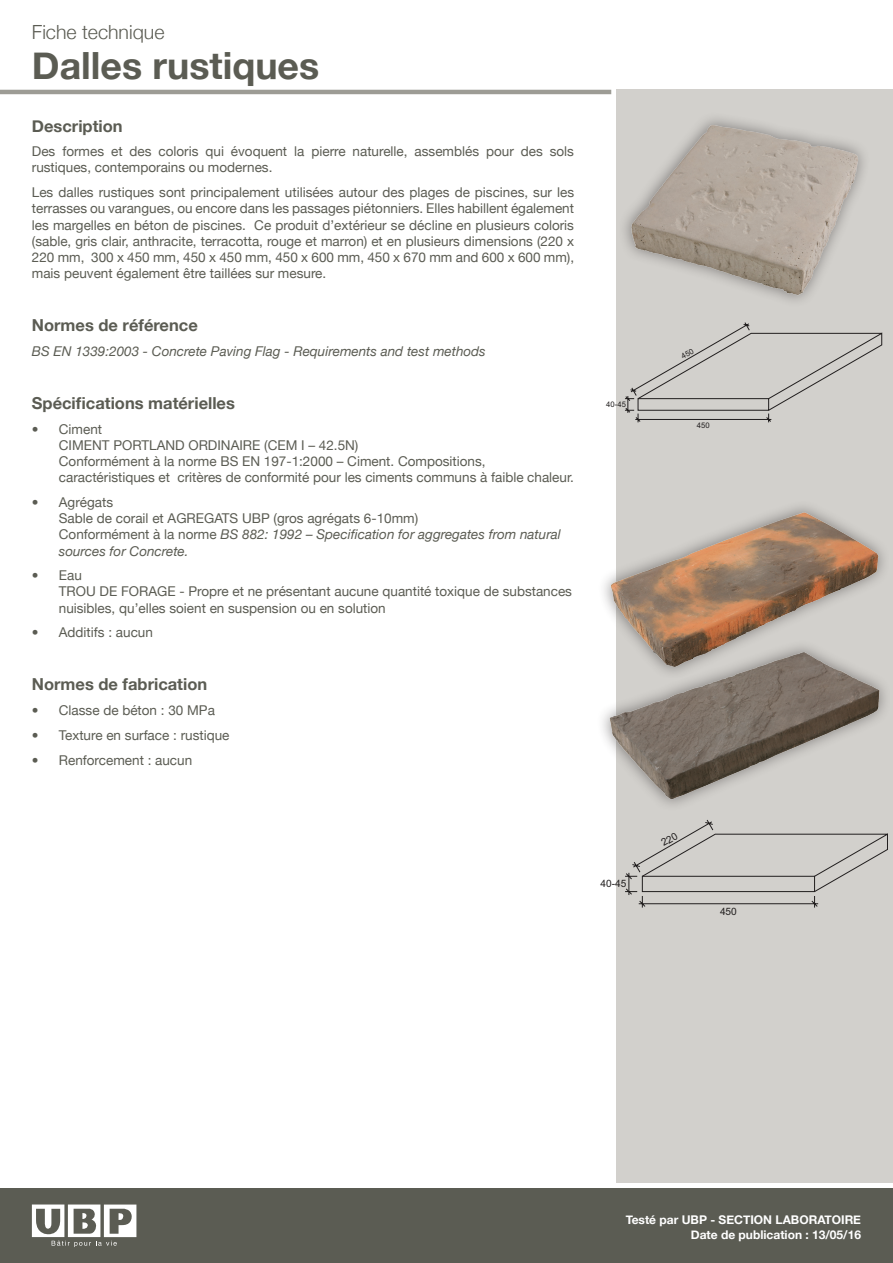
<style>
.page{position:relative;width:893px;height:1263px;background:#fff}
.page>*{position:absolute;margin:0;border:0;box-sizing:border-box;transform-origin:0 0}
.t1{font:700 37.5px "Helvetica Neue";color:#5b5c53}
.t2{font:300 19.5px "Helvetica Neue";color:#5b5c53}
.t3{font:700 16.5px "Helvetica Neue";color:#5b5c53}
.t4{font:13.5px/16.2px "Helvetica Neue";color:#5b5c53}
.t5{font:italic 13.5px "Helvetica Neue";color:#5b5c53}
.t6{font:700 12px/14.4px "Helvetica Neue";color:#fff;text-align:right}
.t7{font:10.2px "Arial";color:#211e1e}
.t8{font:7.65px "Arial";color:#211e1e}
.s1{font-style:italic}
</style>
<div class="page">
<div style="left:0;top:1188px;width:893px;height:75px;background:#5b5c53"></div>
<div style="left:617px;top:90px;width:276px;height:1093px;background:#d2d0cc"></div>
<hr style="left:0;top:90px;width:611px;height:4px;background:#9d9c95">
<svg style="left:32px;top:1204px;width:104px;height:43px"></svg>
<div style="left:616px;top:110px;width:253px;height:196px;background:#d2d0cc"></div>
<img style="left:624px;top:123px;width:240px;height:174px">
<div style="left:596px;top:497px;width:293px;height:181px;background:#231f20;opacity:.5"></div>
<img style="left:607px;top:498px;width:274px;height:136px">
<div style="left:594px;top:637px;width:296px;height:173px;background:#231f20;opacity:.5"></div>
<img style="left:607px;top:634px;width:274px;height:183px">
<svg style="left:625px;top:322px;width:257px;height:100px"></svg>
<svg style="left:625px;top:820px;width:263px;height:88px"></svg>
<h2 class="t2" style="left:32px;top:20px;width:134px">Fiche technique</h2>
<h1 class="t1" style="left:32px;top:43px;width:289px">Dalles rustiques</h1>
<p class="t3" style="left:32px;top:115px;width:92px">Description</p>
<p class="t4" style="left:32px;top:143px;width:544px">Des formes et des coloris qui évoquent la pierre naturelle, assemblés pour des sols rustiques, contemporains ou modernes.</p>
<p class="t4" style="left:32px;top:184px;width:544px;text-align:justify">Les dalles rustiques sont principalement utilisées autour des plages de piscines, sur les terrasses ou varangues, ou encore dans les passages piétonniers. Elles habillent également les margelles en béton de piscines. Ce produit d’extérieur se décline en plusieurs coloris (sable, gris clair, anthracite, terracotta, rouge et marron) et en plusieurs dimensions (220 x 220 mm, 300 x 450 mm, 450 x 450 mm, 450 x 600 mm, 450 x 670 mm and 600 x 600 mm), mais peuvent également être taillées sur mesure.</p>
<p class="t3" style="left:32px;top:315px;width:167px">Normes de référence</p>
<p class="t5" style="left:32px;top:343px;width:455px">BS EN 1339:2003 - Concrete Paving Flag - Requirements and test methods</p>
<p class="t3" style="left:32px;top:393px;width:205px">Spécifications matérielles</p>
<p class="t4" style="left:59px;top:421px;width:517px;text-indent:-27px">• Ciment<br>CIMENT PORTLAND ORDINAIRE (CEM I – 42.5N)<br>Conformément à la norme BS EN 197-1:2000 – Ciment. Compositions, caractéristiques et critères de conformité pour les ciments communs à faible chaleur.</p>
<p class="t4" style="left:59px;top:494px;width:503px;text-indent:-27px">• Agrégats<br>Sable de corail et AGREGATS UBP (gros agrégats 6-10mm)<br>Conformément à la norme <span class="s1">BS 882: 1992 – Specification for aggregates from natural sources for Concrete.</span></p>
<p class="t4" style="left:59px;top:567px;width:515px;text-indent:-27px">• Eau<br>TROU DE FORAGE - Propre et ne présentant aucune quantité toxique de substances nuisibles, qu’elles soient en suspension ou en solution</p>
<p class="t4" style="left:32px;top:624px;width:123px">• Additifs : aucun</p>
<p class="t3" style="left:32px;top:674px;width:177px">Normes de fabrication</p>
<p class="t4" style="left:32px;top:702px;width:185px">• Classe de béton : 30 MPa</p>
<p class="t4" style="left:32px;top:727px;width:199px">• Texture en surface : rustique</p>
<p class="t4" style="left:32px;top:751px;width:162px">• Renforcement : aucun</p>
<p class="t8" style="left:606px;top:400px;width:21px">40-45</p>
<p class="t7" style="left:600px;top:878px;width:27px">40-45</p>
<p class="t8" style="left:697px;top:421px;width:14px">450</p>
<p class="t7" style="left:720px;top:905px;width:18px">450</p>
<p class="t6" style="left:626px;top:1213px;width:237px">Testé par UBP - SECTION LABORATOIRE<br>Date de publication : 13/05/16</p>
</div>
